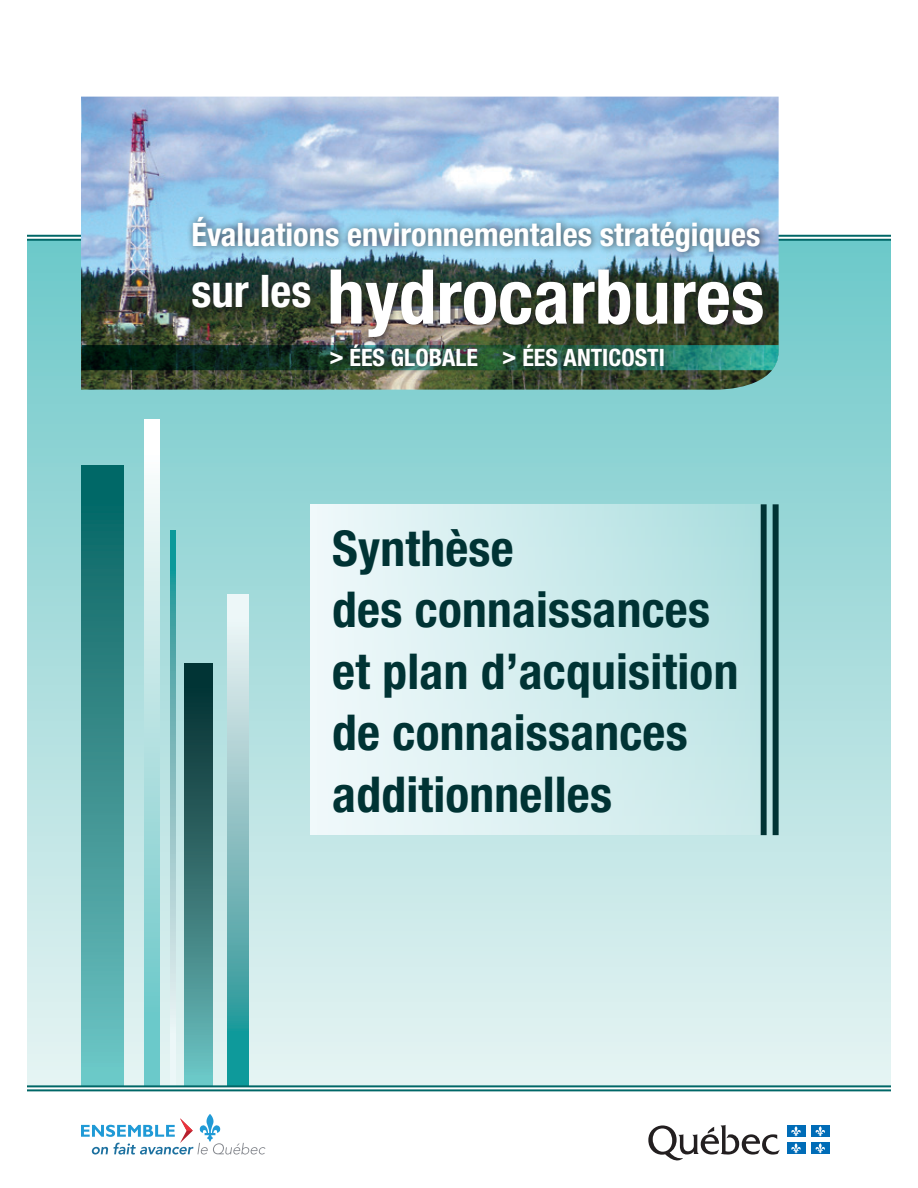
<style>
.page{position:relative;width:918px;height:1188px;background:#fff}
.page>*{position:absolute;margin:0;border:0;box-sizing:border-box;transform-origin:0 0}
.t1{font:700 condensed 75.75px "Helvetica Neue LT Std";color:#fff}
.t2{font:700 condensed 49.5px/61.5px "Helvetica Neue LT Std";letter-spacing:.005em;color:#003334}
.t3{font:700 condensed 32.4px "Helvetica Neue LT Std";color:#fff}
.t4{font:700 condensed 24px "Helvetica Neue LT Std";color:#fff}
</style>
<div class="page">
<svg style="left:648px;top:1125px;width:132px;height:36px"></svg>
<div style="left:787px;top:1125px;width:18px;height:12px;background:#006cb7"></div>
<svg style="left:791px;top:1126px;width:10px;height:10px"></svg>
<div style="left:811px;top:1125px;width:19px;height:12px;background:#006cb7"></div>
<svg style="left:815px;top:1126px;width:10px;height:10px"></svg>
<div style="left:787px;top:1142px;width:18px;height:12px;background:#006cb7"></div>
<svg style="left:791px;top:1143px;width:10px;height:10px"></svg>
<div style="left:811px;top:1142px;width:19px;height:12px;background:#006cb7"></div>
<svg style="left:815px;top:1143px;width:10px;height:10px"></svg>
<div style="left:27px;top:241px;width:864px;height:844px;background:linear-gradient(to bottom,#6ec8c9,#e5f2f2)"></div>
<hr style="left:27px;top:235px;width:864px;height:2px;background:#006767">
<hr style="left:27px;top:239px;width:864px;height:2px;background:#006767">
<div style="left:773px;top:504px;width:6px;height:331px;background:#003334"></div>
<div style="left:761px;top:504px;width:6px;height:331px;background:#003334"></div>
<img style="left:81px;top:97px;width:698px;height:293px">
<svg style="left:81px;top:1114px;width:184px;height:41px"></svg>
<div style="left:186px;top:210px;width:586px;height:136px;background:#231f20;opacity:.75"></div>
<svg style="left:227px;top:594px;width:22px;height:491px;background:#85c1c3"></svg>
<svg style="left:144px;top:419px;width:15px;height:666px;background:#b1e0e1"></svg>
<div style="left:185px;top:663px;width:28px;height:422px;background:linear-gradient(to bottom,#002627,#6cc0bf)"></div>
<svg style="left:82px;top:345px;width:697px;height:25px;background:#15493b"></svg>
<div style="left:82px;top:465px;width:41px;height:620px;background:linear-gradient(to bottom,#04605f,#70c4c3)"></div>
<svg style="left:170px;top:531px;width:6px;height:554px;background:#8cc4c6"></svg>
<svg style="left:310px;top:504px;width:451px;height:331px;background:#d4edee"></svg>
<hr style="left:27px;top:1085px;width:864px;height:2px;background:#006767">
<hr style="left:27px;top:1089px;width:864px;height:2px;background:#006767">
<div style="left:325px;top:338px;width:161px;height:37px;background:#231f20;opacity:.75"></div>
<div style="left:497px;top:338px;width:176px;height:37px;background:#231f20;opacity:.75"></div>
<p class="t3" style="left:191px;top:214px;width:570px">Évaluations environnementales stratégiques</p>
<h1 class="t1" style="left:191px;top:251px;width:575px"><sup>sur</sup> <sup>les</sup> hydrocarbures</h1>
<p class="t4" style="left:329px;top:343px;width:337px">&gt; ÉES GLOBALE &gt; ÉES ANTICOSTI</p>
<p class="t2" style="left:332px;top:517px;width:408px">Synthèse<br>des connaissances et plan d’acquisition de connaissances additionnelles</p>
</div>
